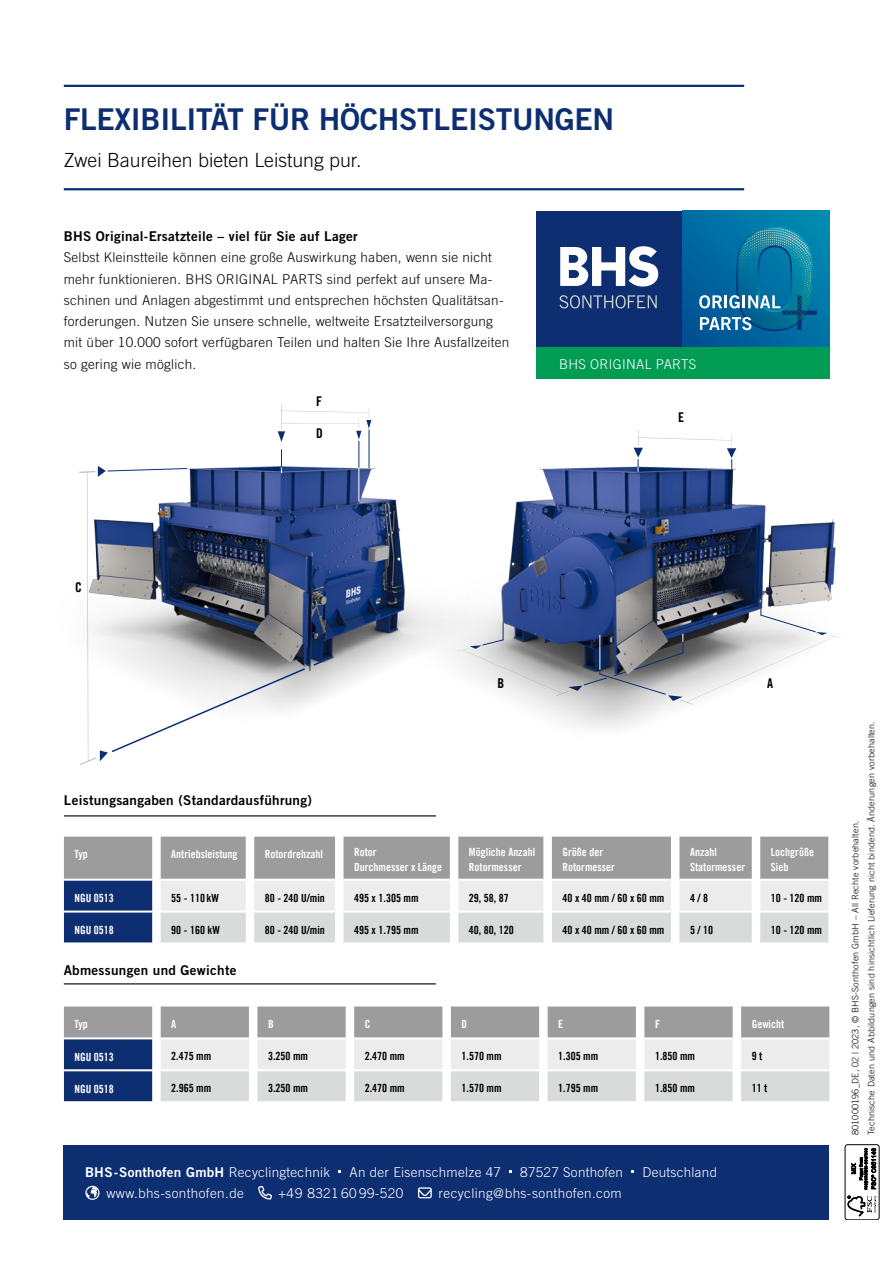
<style>
.page{position:relative;width:893px;height:1263px;background:#fff}
.page>*{position:absolute;margin:0;border:0;box-sizing:border-box;transform-origin:0 0}
.Head_20_22{font:30px "Trade Gothic LT Std Bd 2";letter-spacing:-.01em;color:#0e2e72}
.Head_20_22-2{font:300 19.5px "Trade Gothic LT Std";color:#000}
.Copy_9_11{font:300 13.5px/21.3px "Trade Gothic LT Std";letter-spacing:.02em;color:#000}
.Copy_9_11-2{font:300 13.5px "Trade Gothic LT Std";letter-spacing:.02em;color:#fff}
.Copy_9_11-3{font:13.5px "Trade Gothic LT Std Bd 2";letter-spacing:.02em;color:#000}
.t1{font:13.5px "Trade Gothic LT Std Bd 2";letter-spacing:.02em;color:#fff}
.Vorteile_7_5___10_15{font:13.5px "Trade Gothic LT Com Bd Cn 20";color:#000}
.Copy_9_11-4{font:11.25px "Trade Gothic LT Com Bd Cn 20";color:#000}
.Copy_9_11-5{font:11.25px "Trade Gothic LT Com Bd Cn 20";color:#fff}
.t2{font:300 9px "Trade Gothic LT Std";letter-spacing:.02em;color:#000}
.s1{font-family:"Trade Gothic LT Std";font-weight:300}
</style>
<div class="page">
<div style="left:845px;top:1144px;width:34px;height:76px;border:1px solid #000;border-radius:3px"></div>
<svg style="left:847px;top:1196px;width:29px;height:20px"></svg>
<svg style="left:851px;top:1148px;width:25px;height:41px"></svg>
<svg style="left:64px;top:1006px;width:765px;height:96px;background:#c1c4c9"></svg>
<hr style="left:741px;top:1069px;width:88px;height:2px;background:#fff">
<hr style="left:64px;top:983px;width:372px;height:1px;background:#000">
<svg style="left:64px;top:837px;width:764px;height:106px;background:#bec0c5"></svg>
<hr style="left:64px;top:815px;width:372px;height:1px;background:#000">
<hr style="left:64px;top:85px;width:680px;height:2px;background:#0e2e72">
<hr style="left:64px;top:188px;width:680px;height:2px;background:#0e2e72">
<div style="left:64px;top:1145px;width:765px;height:74px;background:#0e2e72"></div>
<svg style="left:85px;top:1186px;width:15px;height:14px"></svg>
<svg style="left:258px;top:1186px;width:14px;height:13px"></svg>
<svg style="left:418px;top:1187px;width:14px;height:11px"></svg>
<div style="left:536px;top:211px;width:146px;height:136px;background:#0e2e72"></div>
<svg style="left:682px;top:211px;width:147px;height:136px;background:#006ca2"></svg>
<svg style="left:699px;top:226px;width:118px;height:105px;background:#167ba6"></svg>
<svg style="left:559px;top:295px;width:98px;height:13px"></svg>
<svg style="left:560px;top:246px;width:98px;height:40px"></svg>
<div style="left:536px;top:347px;width:293px;height:32px;background:#009c54"></div>
<img style="left:517px;top:448px;width:319px;height:280px">
<img style="left:371px;top:420px;width:146px;height:252px">
<svg style="left:457px;top:609px;width:384px;height:95px"></svg>
<svg style="left:633px;top:430px;width:103px;height:42px"></svg>
<svg style="left:79px;top:404px;width:292px;height:361px"></svg>
<p class="Head_20_22" style="left:64px;top:100px;width:552px">FLEXIBILITÄT FÜR HÖCHSTLEISTUNGEN</p>
<p class="Head_20_22-2" style="left:64px;top:148px;width:299px">Zwei Baureihen bieten Leistung pur.</p>
<p class="Copy_9_11-3" style="left:64px;top:228px;width:295px">BHS Original-Ersatzteile – viel für Sie auf Lager</p>
<p class="Copy_9_11" style="left:64px;top:247px;width:447px">Selbst Kleinstteile können eine große Auswirkung haben, wenn sie nicht mehr funktionieren. BHS ORIGINAL PARTS sind perfekt auf unsere Ma&shy;schinen und Anlagen abgestimmt und entsprechen höchsten Qualitätsan&shy;forderungen. Nutzen Sie unsere schnelle, weltweite Ersatzteilversorgung mit über 10.000 sofort verfügbaren Teilen und halten Sie Ihre Ausfallzeiten so gering wie möglich.</p>
<p class="Vorteile_7_5___10_15" style="left:316px;top:393px;width:7px">F</p>
<p class="Vorteile_7_5___10_15" style="left:316px;top:425px;width:8px">D</p>
<p class="Copy_9_11-2" style="left:559px;top:356px;width:139px">BHS ORIGINAL PARTS</p>
<p class="Vorteile_7_5___10_15" style="left:678px;top:409px;width:7px">E</p>
<p class="Vorteile_7_5___10_15" style="left:75px;top:579px;width:8px">C</p>
<p class="Vorteile_7_5___10_15" style="left:497px;top:675px;width:8px">B</p>
<p class="Vorteile_7_5___10_15" style="left:767px;top:675px;width:7px">A</p>
<p class="Copy_9_11-3" style="left:64px;top:791px;width:249px">Leistungsangaben (Standardausführung)</p>
<p class="Copy_9_11-5" style="left:75px;top:847px;width:15px">Typ</p>
<p class="Copy_9_11-5" style="left:171px;top:847px;width:68px">Antriebsleistung</p>
<p class="Copy_9_11-5" style="left:265px;top:847px;width:60px">Rotordrehzahl</p>
<p class="Copy_9_11-5" style="left:354px;top:845px;width:24px">Rotor</p>
<p class="Copy_9_11-5" style="left:354px;top:860px;width:90px">Durchmesser x Länge</p>
<p class="Copy_9_11-5" style="left:469px;top:845px;width:68px">Mögliche Anzahl</p>
<p class="Copy_9_11-5" style="left:469px;top:860px;width:54px">Rotormesser</p>
<p class="Copy_9_11-5" style="left:562px;top:845px;width:42px">Größe der</p>
<p class="Copy_9_11-5" style="left:562px;top:860px;width:54px">Rotormesser</p>
<p class="Copy_9_11-5" style="left:690px;top:845px;width:28px">Anzahl</p>
<p class="Copy_9_11-5" style="left:690px;top:860px;width:56px">Statormesser</p>
<p class="Copy_9_11-5" style="left:771px;top:845px;width:45px">Lochgröße</p>
<p class="Copy_9_11-5" style="left:771px;top:860px;width:19px">Sieb</p>
<p class="Copy_9_11-5" style="left:75px;top:891px;width:41px">NGU 0513</p>
<p class="Copy_9_11-4" style="left:171px;top:891px;width:49px">55 - 110 kW</p>
<p class="Copy_9_11-4" style="left:265px;top:891px;width:61px">80 - 240 U/min</p>
<p class="Copy_9_11-4" style="left:354px;top:891px;width:66px">495 x 1.305 mm</p>
<p class="Copy_9_11-4" style="left:469px;top:891px;width:41px">29, 58, 87</p>
<p class="Copy_9_11-4" style="left:562px;top:891px;width:103px">40 x 40 mm / 60 x 60 mm</p>
<p class="Copy_9_11-4" style="left:690px;top:891px;width:20px">4 / 8</p>
<p class="Copy_9_11-4" style="left:771px;top:891px;width:53px">10 - 120 mm</p>
<p class="Copy_9_11-5" style="left:75px;top:923px;width:41px">NGU 0518</p>
<p class="Copy_9_11-4" style="left:171px;top:923px;width:50px">90 - 160 kW</p>
<p class="Copy_9_11-4" style="left:265px;top:923px;width:61px">80 - 240 U/min</p>
<p class="Copy_9_11-4" style="left:354px;top:923px;width:66px">495 x 1.795 mm</p>
<p class="Copy_9_11-4" style="left:469px;top:923px;width:46px">40, 80, 120</p>
<p class="Copy_9_11-4" style="left:562px;top:923px;width:103px">40 x 40 mm / 60 x 60 mm</p>
<p class="Copy_9_11-4" style="left:690px;top:923px;width:25px">5 / 10</p>
<p class="Copy_9_11-4" style="left:771px;top:923px;width:53px">10 - 120 mm</p>
<p class="Copy_9_11-3" style="left:64px;top:962px;width:174px">Abmessungen und Gewichte</p>
<p class="Copy_9_11-5" style="left:75px;top:1017px;width:15px">Typ</p>
<p class="Copy_9_11-5" style="left:171px;top:1017px;width:6px">A</p>
<p class="Copy_9_11-5" style="left:268px;top:1017px;width:7px">B</p>
<p class="Copy_9_11-5" style="left:365px;top:1017px;width:7px">C</p>
<p class="Copy_9_11-5" style="left:462px;top:1017px;width:7px">D</p>
<p class="Copy_9_11-5" style="left:558px;top:1017px;width:6px">E</p>
<p class="Copy_9_11-5" style="left:655px;top:1017px;width:6px">F</p>
<p class="Copy_9_11-5" style="left:752px;top:1017px;width:34px">Gewicht</p>
<p class="Copy_9_11-5" style="left:75px;top:1050px;width:41px">NGU 0513</p>
<p class="Copy_9_11-4" style="left:171px;top:1049px;width:41px">2.475 mm</p>
<p class="Copy_9_11-4" style="left:268px;top:1049px;width:41px">3.250 mm</p>
<p class="Copy_9_11-4" style="left:365px;top:1049px;width:41px">2.470 mm</p>
<p class="Copy_9_11-4" style="left:462px;top:1049px;width:41px">1.570 mm</p>
<p class="Copy_9_11-4" style="left:558px;top:1049px;width:41px">1.305 mm</p>
<p class="Copy_9_11-4" style="left:655px;top:1049px;width:41px">1.850 mm</p>
<p class="Copy_9_11-4" style="left:752px;top:1049px;width:12px">9 t</p>
<p class="Copy_9_11-5" style="left:75px;top:1082px;width:41px">NGU 0518</p>
<p class="Copy_9_11-4" style="left:171px;top:1081px;width:41px">2.965 mm</p>
<p class="Copy_9_11-4" style="left:268px;top:1081px;width:41px">3.250 mm</p>
<p class="Copy_9_11-4" style="left:365px;top:1081px;width:41px">2.470 mm</p>
<p class="Copy_9_11-4" style="left:462px;top:1081px;width:41px">1.570 mm</p>
<p class="Copy_9_11-4" style="left:558px;top:1081px;width:41px">1.795 mm</p>
<p class="Copy_9_11-4" style="left:655px;top:1081px;width:41px">1.850 mm</p>
<p class="Copy_9_11-4" style="left:752px;top:1081px;width:17px">11 t</p>
<p class="t1" style="left:85px;top:1164px;width:247px">BHS-Sonthofen GmbH <span class="s1">Recyclingtechnik</span></p>
<p class="Copy_9_11-2" style="left:350px;top:1164px;width:153px">An der Eisenschmelze 47</p>
<p class="Copy_9_11-2" style="left:520px;top:1164px;width:104px">87527 Sonthofen</p>
<p class="Copy_9_11-2" style="left:642px;top:1164px;width:76px">Deutschland</p>
<p class="Copy_9_11-2" style="left:107px;top:1185px;width:139px">www.bhs-sonthofen.de</p>
<p class="Copy_9_11-2" style="left:278px;top:1185px;width:127px">+49 8321 60 99-520</p>
<p class="Copy_9_11-2" style="left:439px;top:1185px;width:185px">recycling@bhs-sonthofen.com</p>
<p class="t2" style="left:866px;top:1135px;width:415px;rotate:-90deg">Technische Daten und Abbildungen sind hinsichtlich Lieferung nicht bindend. Änderungen vorbehalten.</p>
<p class="t2" style="left:850px;top:1135px;width:316px;rotate:-90deg">801000196_DE, 02 | 2023, © BHS-Sonthofen GmbH – All Rechte vorbehalten.</p>
</div>
